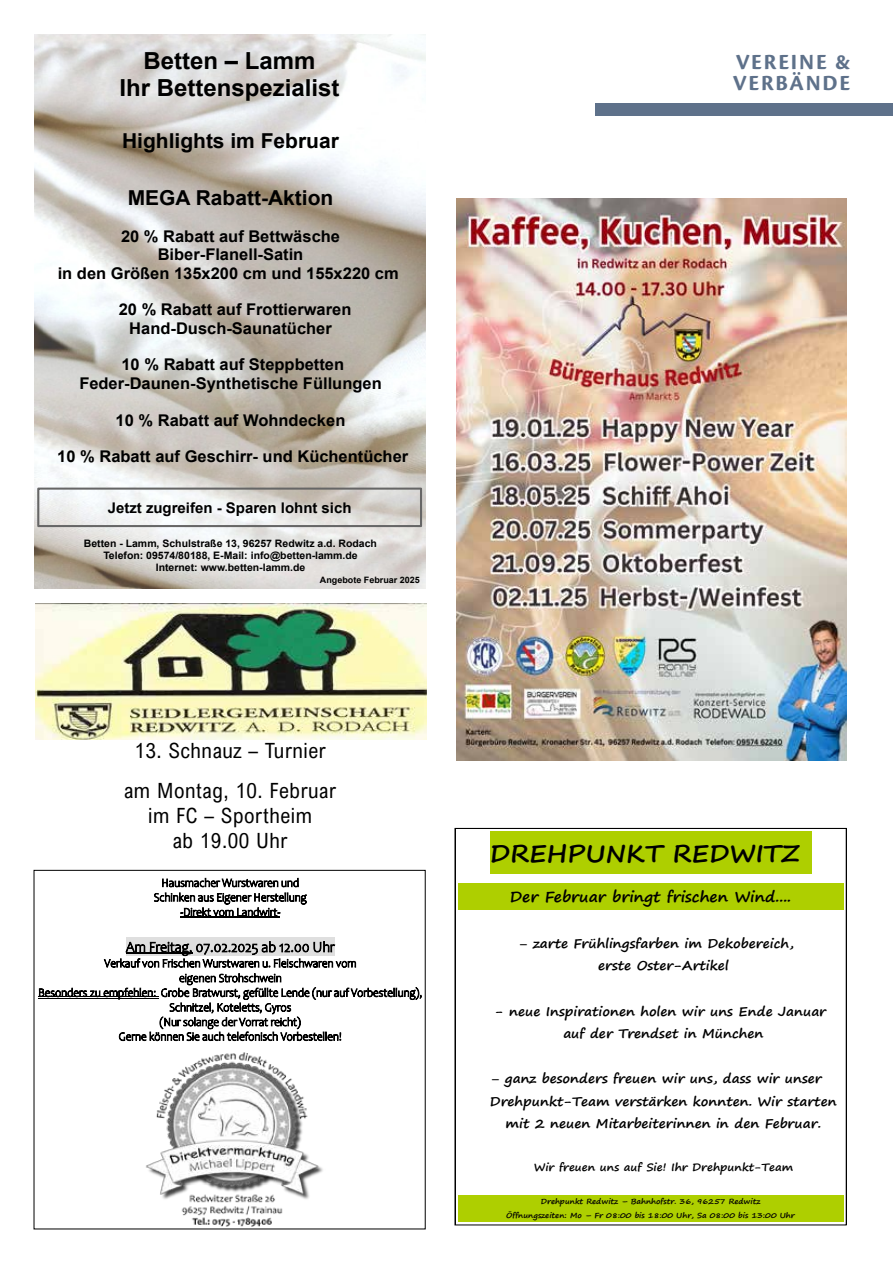
<style>
.page{position:relative;width:893px;height:1263px;background:#fff}
.page>*{position:absolute;margin:0;border:0;box-sizing:border-box;transform-origin:0 0}
.t1{font:700 24.15px "Segoe Print";color:#000;scale:1.07 1}
.t2{font:700 23.55px/27.2px "Arial";color:#000;text-align:center}
.t3{font:700 22.5px/21px "Cronos Pro";letter-spacing:.075em;color:#5e718a}
.t4{font:21px/39.6px "Arial Nova Cond";letter-spacing:.025em;color:#000;text-align:center}
.t5{font:700 20.55px "Arial";color:#000}
.t6{font:700 16.2px/18.6px "Arial";color:#000;text-align:center}
.t7{font:300 15px "Candara";color:#000;scale:.93 1}
.t8{font:700 14.85px "Segoe Print";color:#000;scale:1.07 1}
.t9{font:700 14.7px "Arial";color:#000}
.t10{font:700 12.75px/22.5px "Segoe Print";color:#000;text-align:center;scale:1.07 1}
.t11{font:300 12px/14.7px "Candara";color:#000;text-align:center;scale:.93 1}
.t12{font:700 10.8px "Segoe Print";color:#000;scale:1.07 1}
.t13{font:700 10.35px/11.9px "Arial";color:#000;text-align:center}
.t14{font:700 8.85px "Arial";color:#000}
.t15{font:700 7.35px/13px "Segoe Print";color:#000;text-align:center;scale:1.07 1}
</style>
<div class="page">
<div style="left:595px;top:103px;width:298px;height:13px;background:#5e718a"></div>
<img style="left:34px;top:35px;width:391px;height:553px">
<svg style="left:36px;top:486px;width:387px;height:42px"></svg>
<div style="left:458px;top:883px;width:385px;height:26px;background:#aecf00"></div>
<div style="left:458px;top:1195px;width:385px;height:13px;background:#aecf00"></div>
<div style="left:458px;top:1208px;width:385px;height:13px;background:#aecf00"></div>
<div style="left:490px;top:831px;width:321px;height:43px;background:#aecf00"></div>
<div style="left:455px;top:828px;width:392px;height:397px;border:1px solid #000"></div>
<img style="left:35px;top:604px;width:391px;height:136px">
<img style="left:146px;top:1052px;width:177px;height:175px">
<hr style="left:180px;top:916px;width:100px;height:1px;background:#000">
<hr style="left:180px;top:918px;width:100px;height:1px;background:#000">
<div style="left:126px;top:938px;width:208px;height:18px;background:#dfdfdf"></div>
<hr style="left:126px;top:952px;width:67px;height:1px;background:#000">
<hr style="left:126px;top:954px;width:67px;height:1px;background:#000">
<hr style="left:38px;top:997px;width:121px;height:1px;background:#000">
<hr style="left:38px;top:998px;width:121px;height:1px;background:#000">
<img style="left:456px;top:198px;width:391px;height:563px">
<h2 class="t2" style="left:120px;top:50px;width:221px">Betten – Lamm<br>Ihr Bettenspezialist</h2>
<h3 class="t5" style="left:122px;top:133px;width:218px">Highlights im Februar</h3>
<h3 class="t5" style="left:128px;top:190px;width:207px">MEGA Rabatt-Aktion</h3>
<h3 class="t6" style="left:58px;top:228px;width:343px">20 % Rabatt auf Bettwäsche<br>Biber-Flanell-Satin<br>in den Größen 135x200 cm und 155x220 cm</h3>
<h3 class="t6" style="left:119px;top:302px;width:234px">20 % Rabatt auf Frottierwaren<br>Hand-Dusch-Saunatücher</h3>
<h3 class="t6" style="left:79px;top:357px;width:304px">10 % Rabatt auf Steppbetten<br>Feder-Daunen-Synthetische Füllungen</h3>
<h3 class="t6" style="left:116px;top:412px;width:231px">10 % Rabatt auf Wohndecken</h3>
<h3 class="t6" style="left:57px;top:449px;width:352px">10 % Rabatt auf Geschirr- und Küchentücher</h3>
<p class="t9" style="left:108px;top:502px;width:245px">Jetzt zugreifen - Sparen lohnt sich</p>
<p class="t13" style="left:84px;top:539px;width:295px">Betten - Lamm, Schulstraße 13, 96257 Redwitz a.d. Rodach<br>Telefon: 09574/80188, E-Mail: info@betten-lamm.de<br>Internet: www.betten-lamm.de</p>
<p class="t14" style="left:320px;top:577px;width:101px">Angebote Februar 2025</p>
<h3 class="t4" style="left:124px;top:731px;width:214px">13. Schnauz – Turnier am Montag, 10. Februar</h3>
<h3 class="t4" style="left:148px;top:803px;width:165px;line-height:25.2px">im FC – Sportheim ab 19.00 Uhr</h3>
<p class="t11" style="left:154px;top:876px;width:166px">Hausmacher Wurstwaren und<br>Schinken aus Eigener Herstellung -Direkt vom Landwirt-</p>
<p class="t7" style="left:126px;top:939px;width:226px">Am Freitag, 07.02.2025 ab 12.00 Uhr</p>
<p class="t11" style="left:38px;top:956px;width:415px">Verkauf von Frischen Wurstwaren u. Fleischwaren vom<br>eigenen Strohschwein<br>Besonders zu empfehlen: Grobe Bratwurst, gefüllte Lende (nur auf Vorbestellung), Schnitzel, Koteletts, Gyros<br>(Nur solange der Vorrat reicht)<br>Gerne können Sie auch telefonisch Vorbestellen!</p>
<h3 class="t3" style="left:733px;top:52px;width:119px">VEREINE &amp;<br>VERBÄNDE</h3>
<h1 class="t1" style="left:490px;top:839px;width:292px">DREHPUNKT REDWITZ</h1>
<p class="t8" style="left:510px;top:888px;width:264px">Der Februar bringt frischen Wind....</p>
<p class="t10" style="left:533px;top:933px;width:245px">zarte Frühlingsfarben im Dekobereich, erste Oster-Artikel</p>
<p class="t10" style="left:495px;top:1000px;width:311px">- neue Inspirationen holen wir uns Ende Januar auf der Trendset in München</p>
<p class="t10" style="left:490px;top:1068px;width:325px">ganz besonders freuen wir uns, dass wir unser<br>Drehpunkt-Team verstärken konnten. Wir starten mit 2 neuen Mitarbeiterinnen in den Februar.</p>
<p class="t12" style="left:534px;top:1160px;width:244px">Wir freuen uns auf Sie! Ihr Drehpunkt-Team</p>
<p class="t15" style="left:506px;top:1196px;width:271px">Drehpunkt Redwitz – Bahnhofstr. 36, 96257 Redwitz<br>Öffnungszeiten: Mo – Fr 08:00 bis 18:00 Uhr, Sa 08:00 bis 13:00 Uhr</p>
</div>
